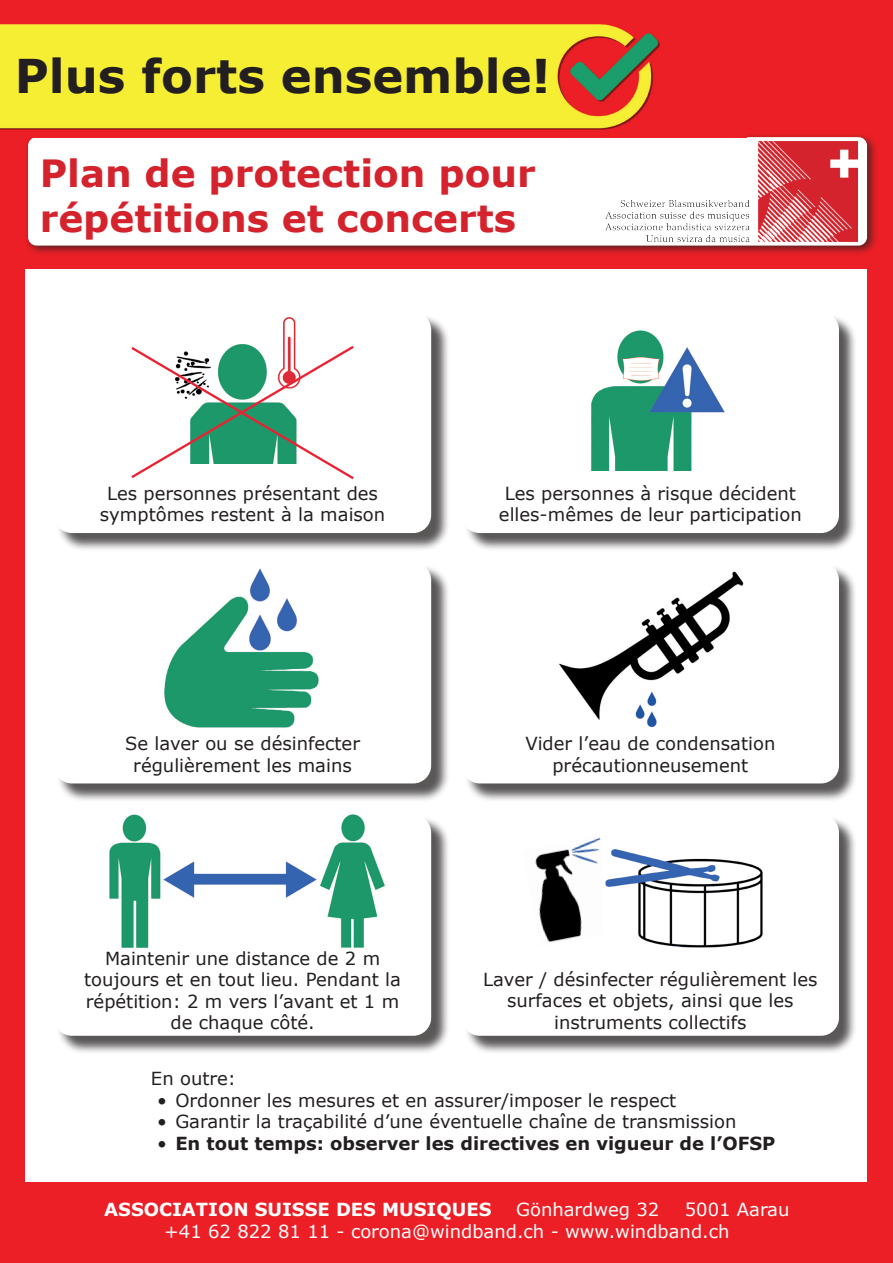
<style>
.page{position:relative;width:893px;height:1263px;background:#ec1f26}
.page>*{position:absolute;margin:0;border:0;box-sizing:border-box;transform-origin:0 0}
.t1{font:700 46.5px "Verdana";color:#231f20}
.t2{font:700 37.5px/45px "Verdana";color:#d4232d}
.t3{font:18px/21.6px "Verdana";color:#231f20;text-align:center}
.t4{font:18px/21.6px "Verdana";color:#fff}
.t5{font:700 18px "Verdana";color:#231f20}
.t6{font:700 18px "Verdana";color:#fff}
</style>
<div class="page">
<div style="left:26px;top:269px;width:841px;height:913px;background:#fff"></div>
<div style="left:56px;top:314px;width:394px;height:238px;background:#231f20;opacity:.75"></div>
<div style="left:54px;top:312px;width:377px;height:221px;background:#fff;border-radius:18px"></div>
<div style="left:464px;top:314px;width:394px;height:238px;background:#231f20;opacity:.75"></div>
<div style="left:462px;top:312px;width:377px;height:221px;background:#fff;border-radius:18px"></div>
<div style="left:56px;top:565px;width:394px;height:237px;background:#231f20;opacity:.75"></div>
<div style="left:54px;top:562px;width:377px;height:221px;background:#fff;border-radius:18px"></div>
<div style="left:464px;top:565px;width:394px;height:237px;background:#231f20;opacity:.75"></div>
<div style="left:462px;top:562px;width:377px;height:221px;background:#fff;border-radius:18px"></div>
<div style="left:56px;top:817px;width:394px;height:237px;background:#231f20;opacity:.75"></div>
<div style="left:54px;top:815px;width:377px;height:221px;background:#fff;border-radius:18px"></div>
<div style="left:464px;top:817px;width:394px;height:237px;background:#231f20;opacity:.75"></div>
<div style="left:462px;top:815px;width:377px;height:221px;background:#fff;border-radius:18px"></div>
<div style="left:23px;top:132px;width:855px;height:125px;background:#231f20;opacity:.75"></div>
<div style="left:28px;top:137px;width:839px;height:109px;background:#fff;border-radius:9px"></div>
<img style="left:606px;top:142px;width:251px;height:99px">
<img style="left:164px;top:568px;width:155px;height:160px">
<img style="left:320px;top:814px;width:65px;height:134px">
<img style="left:109px;top:814px;width:52px;height:134px">
<img style="left:163px;top:861px;width:154px;height:37px">
<img style="left:591px;top:330px;width:134px;height:140px">
<img style="left:559px;top:571px;width:185px;height:156px">
<img style="left:283px;top:317px;width:13px;height:27px">
<svg style="left:131px;top:344px;width:223px;height:136px"></svg>
<img style="left:535px;top:837px;width:66px;height:106px">
<img style="left:605px;top:849px;width:158px;height:99px">
<img style="left:0;top:18px;width:746px;height:119px">
<h1 class="t1" style="left:15px;top:47px;width:537px">Plus forts ensemble!</h1>
<h2 class="t2" style="left:40px;top:150px;width:498px">Plan de protection pour répétitions et concerts</h2>
<p class="t3" style="left:100px;top:482px;width:287px">Les personnes présentant des symptômes restent à la maison</p>
<p class="t3" style="left:499px;top:482px;width:304px">Les personnes à risque décident elles-mêmes de leur participation</p>
<p class="t3" style="left:125px;top:732px;width:236px">Se laver ou se désinfecter régulièrement les mains</p>
<p class="t3" style="left:84px;top:947px;width:318px">Maintenir une distance de 2 m toujours et en tout lieu. Pendant la répétition: 2 m vers l’avant et 1 m de chaque côté.</p>
<p class="t3" style="left:525px;top:732px;width:252px">Vider l’eau de condensation précautionneusement</p>
<p class="t3" style="left:483px;top:968px;width:336px">Laver / désinfecter régulièrement les surfaces et objets, ainsi que les instruments collectifs</p>
<p class="t3" style="left:157px;top:1067px;width:80px;text-align:left;text-indent:-6px">En outre: •<br>•<br>•</p>
<p class="t3" style="left:175px;top:1089px;width:563px;text-align:left">Ordonner les mesures et en assurer/imposer le respect<br>Garantir la traçabilité d’une éventuelle chaîne de transmission</p>
<p class="t5" style="left:175px;top:1132px;width:601px">En tout temps: observer les directives en vigueur de l’OFSP</p>
<p class="t6" style="left:104px;top:1198px;width:389px">ASSOCIATION SUISSE DES MUSIQUES</p>
<p class="t4" style="left:516px;top:1198px;width:145px">Gönhardweg 32</p>
<p class="t4" style="left:164px;top:1198px;width:627px;text-indent:520px">5001 Aarau +41 62 822 81 11 - corona@windband.ch - www.windband.ch</p>
</div>
